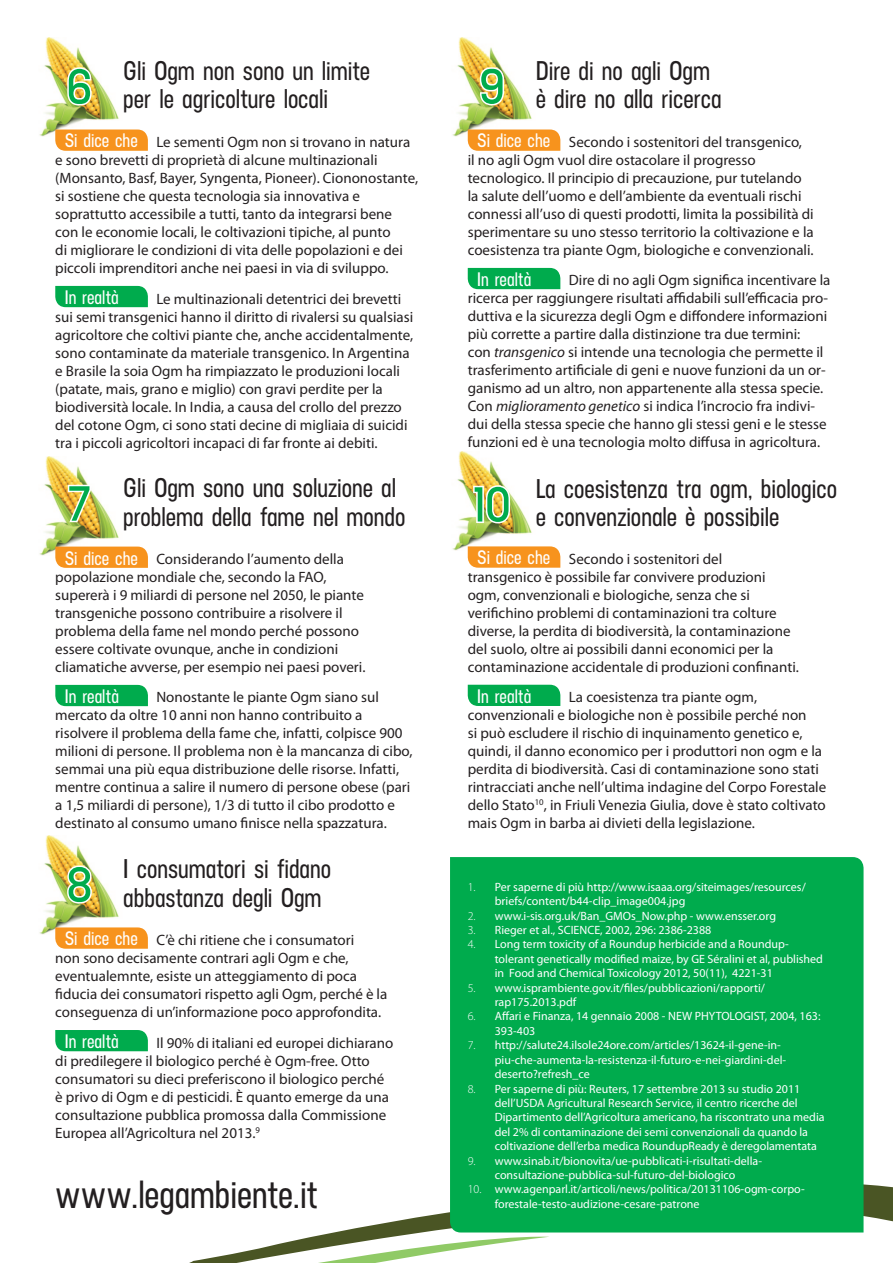
<style>
.page{position:relative;width:893px;height:1263px;background:#fff}
.page>*{position:absolute;margin:0;border:0;box-sizing:border-box;transform-origin:0 0}
.t1{font:600 51.9px "Neusa";color:#00ab4d}
.t2{font:600 39.15px "Neusa";color:#231f20}
.t3{font:600 27px "Neusa";color:#231f20}
.t4{font:600 19.5px "Neusa";color:#fff}
.t5{font:15px/18px "Myriad Pro";color:#231f20}
.Stile_di_paragrafo_1{font:12px/14.4px "Myriad Pro";color:#fff}
.s1{font-style:italic}
.s2{font-weight:300}
</style>
<div class="page">
<svg style="left:326px;top:1179px;width:567px;height:55px"></svg>
<svg style="left:189px;top:1234px;width:360px;height:29px"></svg>
<img style="left:452px;top:452px;width:80px;height:99px">
<img style="left:452px;top:37px;width:101px;height:99px">
<img style="left:39px;top:37px;width:102px;height:99px">
<img style="left:39px;top:456px;width:101px;height:100px">
<img style="left:39px;top:836px;width:80px;height:99px">
<div style="left:450px;top:857px;width:413px;height:375px;background:#00ab4d"></div>
<svg style="left:55px;top:130px;width:93px;height:21px;background:#f79624"></svg>
<div style="left:55px;top:286px;width:93px;height:21px;background:#00ab4d"></div>
<svg style="left:66px;top:66px;width:27px;height:41px"></svg>
<svg style="left:66px;top:483px;width:26px;height:41px"></svg>
<svg style="left:55px;top:547px;width:93px;height:21px;background:#f79624"></svg>
<div style="left:55px;top:685px;width:93px;height:21px;background:#00ab4d"></div>
<svg style="left:66px;top:864px;width:27px;height:41px"></svg>
<svg style="left:55px;top:927px;width:93px;height:22px;background:#f7992a"></svg>
<div style="left:55px;top:1030px;width:93px;height:21px;background:#00ab4d"></div>
<svg style="left:478px;top:66px;width:28px;height:41px"></svg>
<div style="left:468px;top:130px;width:92px;height:21px;background:#f7931d"></div>
<div style="left:468px;top:268px;width:92px;height:21px;background:#00ab4d"></div>
<svg style="left:472px;top:484px;width:40px;height:41px"></svg>
<svg style="left:468px;top:546px;width:92px;height:22px;background:#f79828"></svg>
<div style="left:468px;top:685px;width:92px;height:21px;background:#00ab4d"></div>
<p class="t1" style="left:67px;top:52px;width:26px">6</p>
<p class="t3" style="left:123px;top:53px;width:248px">Gli Ogm non sono un limite</p>
<p class="t3" style="left:123px;top:82px;width:206px">per le agricolture locali</p>
<p class="t4" style="left:65px;top:128px;width:74px">Si dice che</p>
<p class="t5" style="left:55px;top:133px;width:364px;text-indent:101px">Le sementi Ogm non si trovano in natura e sono brevetti di proprietà di alcune multinazionali (Monsanto, Basf, Bayer, Syngenta, Pioneer). Ciononostante, si sostiene che questa tecnologia sia innovativa e soprattutto accessibile a tutti, tanto da integrarsi bene con le economie locali, le coltivazioni tipiche, al punto<br>di migliorare le condizioni di vita delle popolazioni e dei piccoli imprenditori anche nei paesi in via di sviluppo.</p>
<p class="t4" style="left:65px;top:285px;width:56px">In realtà</p>
<p class="t5" style="left:55px;top:289px;width:359px;text-indent:101px">Le multinazionali detentrici dei brevetti sui semi transgenici hanno il diritto di rivalersi su qualsiasi agricoltore che coltivi piante che, anche accidentalmente, sono contaminate da materiale transgenico. In Argentina e Brasile la soia Ogm ha rimpiazzato le produzioni locali (patate, mais, grano e miglio) con gravi perdite per la biodiversità locale. In India, a causa del crollo del prezzo del cotone Ogm, ci sono stati decine di migliaia di suicidi tra i piccoli agricoltori incapaci di far fronte ai debiti.</p>
<p class="t3" style="left:123px;top:470px;width:274px">Gli Ogm sono una soluzione al</p>
<p class="t1" style="left:68px;top:469px;width:25px">7</p>
<p class="t3" style="left:123px;top:499px;width:284px">problema della fame nel mondo</p>
<p class="t5" style="left:55px;top:550px;width:312px;text-indent:101px">Considerando l’aumento della popolazione mondiale che, secondo la FAO, supererà i 9 miliardi di persone nel 2050, le piante transgeniche possono contribuire a risolvere il problema della fame nel mondo perché possono essere coltivate ovunque, anche in condizioni cliamatiche avverse, per esempio nei paesi poveri.</p>
<p class="t4" style="left:65px;top:545px;width:74px">Si dice che</p>
<p class="t4" style="left:65px;top:683px;width:56px">In realtà</p>
<p class="t5" style="left:55px;top:688px;width:359px;text-indent:101px">Nonostante le piante Ogm siano sul mercato da oltre 10 anni non hanno contribuito a risolvere il problema della fame che, infatti, colpisce 900 milioni di persone. Il problema non è la mancanza di cibo, semmai una più equa distribuzione delle risorse. Infatti, mentre continua a salire il numero di persone obese (pari a 1,5 miliardi di persone), 1/3 di tutto il cibo prodotto e destinato al consumo umano finisce nella spazzatura.</p>
<p class="t3" style="left:123px;top:851px;width:209px">I consumatori si fidano</p>
<p class="t1" style="left:67px;top:850px;width:26px">8</p>
<p class="t3" style="left:123px;top:880px;width:200px">abbastanza degli Ogm</p>
<p class="t5" style="left:55px;top:931px;width:334px;text-indent:101px">C’è chi ritiene che i consumatori<br>non sono decisamente contrari agli Ogm e che, eventualemnte, esiste un atteggiamento di poca fiducia dei consumatori rispetto agli Ogm, perché è la conseguenza di un’informazione poco approfondita.</p>
<p class="t4" style="left:65px;top:926px;width:74px">Si dice che</p>
<p class="t4" style="left:65px;top:1029px;width:56px">In realtà</p>
<p class="t5" style="left:55px;top:1033px;width:340px;text-indent:101px">Il 90% di italiani ed europei dichiarano di predilegere il biologico perché è Ogm-free. Otto consumatori su dieci preferiscono il biologico perché è privo di Ogm e di pesticidi. È quanto emerge da una consultazione pubblica promossa dalla Commissione Europea all’Agricoltura nel 2013.<sup>9</sup></p>
<p class="t2" style="left:55px;top:1169px;width:264px">www.legambiente.it</p>
<p class="t3" style="left:536px;top:53px;width:176px">Dire di no agli Ogm</p>
<p class="t1" style="left:480px;top:52px;width:26px">9</p>
<p class="t3" style="left:536px;top:82px;width:187px">è dire no alla ricerca</p>
<p class="t5" style="left:468px;top:133px;width:348px;text-indent:101px">Secondo i sostenitori del transgenico,<br>il no agli Ogm vuol dire ostacolare il progresso tecnologico. Il principio di precauzione, pur tutelando la salute dell’uomo e dell’ambiente da eventuali rischi connessi all’uso di questi prodotti, limita la possibilità di sperimentare su uno stesso territorio la coltivazione e la coesistenza tra piante Ogm, biologiche e convenzionali.</p>
<p class="t4" style="left:477px;top:128px;width:74px">Si dice che</p>
<p class="t4" style="left:477px;top:267px;width:56px">In realtà</p>
<p class="t5" style="left:468px;top:271px;width:364px;text-indent:101px">Dire di no agli Ogm significa incentivare la ricerca per raggiungere risultati affidabili sull’efficacia pro&shy;duttiva e la sicurezza degli Ogm e diffondere informazioni più corrette a partire dalla distinzione tra due termini:<br>con <span class="s1">transgenico</span> si intende una tecnologia che permette il trasferimento artificiale di geni e nuove funzioni da un or&shy;ganismo ad un altro, non appartenente alla stessa specie.<br>Con <span class="s1">miglioramento genetico</span> si indica l’incrocio fra indivi&shy;dui della stessa specie che hanno gli stessi geni e le stesse funzioni ed è una tecnologia molto diffusa in agricoltura.</p>
<p class="t3" style="left:536px;top:471px;width:303px">La coesistenza tra ogm, biologico</p>
<p class="t1" style="left:473px;top:470px;width:39px">10</p>
<p class="t3" style="left:536px;top:500px;width:245px">e convenzionale è possibile</p>
<p class="t5" style="left:468px;top:550px;width:333px;text-indent:101px">Secondo i sostenitori del transgenico è possibile far convivere produzioni ogm, convenzionali e biologiche, senza che si verifichino problemi di contaminazioni tra colture diverse, la perdita di biodiversità, la contaminazione del suolo, oltre ai possibili danni economici per la contaminazione accidentale di produzioni confinanti.</p>
<p class="t4" style="left:477px;top:545px;width:74px">Si dice che</p>
<p class="t4" style="left:477px;top:683px;width:56px">In realtà</p>
<p class="t5" style="left:468px;top:688px;width:360px;text-indent:101px">La coesistenza tra piante ogm, convenzionali e biologiche non è possibile perché non<br>si può escludere il rischio di inquinamento genetico e, quindi, il danno economico per i produttori non ogm e la perdita di biodiversità. Casi di contaminazione sono stati rintracciati anche nell’ultima indagine del Corpo Forestale dello Stato<sup>10</sup>, in Friuli Venezia Giulia, dove è stato coltivato mais Ogm in barba ai divieti della legislazione.</p>
<p class="Stile_di_paragrafo_1" style="left:495px;top:879px;width:312px;text-indent:-27px"><span class="s2">1.</span> Per saperne di più http://www.isaaa.org/siteimages/resources/ briefs/content/b44-clip_image004.jpg</p>
<p class="Stile_di_paragrafo_1" style="left:468px;top:908px;width:310px"><span class="s2">2.</span> www.i-sis.org.uk/Ban_GMOs_Now.php - www.ensser.org</p>
<p class="Stile_di_paragrafo_1" style="left:468px;top:923px;width:245px"><span class="s2">3.</span> Rieger et al., SCIENCE, 2002, 296: 2386-2388</p>
<p class="Stile_di_paragrafo_1" style="left:495px;top:937px;width:330px;text-indent:-27px"><span class="s2">4.</span> Long term toxicity of a Roundup herbicide and a Roundup&shy;tolerant genetically modified maize, by GE Séralini et al, published in Food and Chemical Toxicology 2012, 50(11), 4221-31</p>
<p class="Stile_di_paragrafo_1" style="left:495px;top:980px;width:272px;text-indent:-27px"><span class="s2">5.</span> www.isprambiente.gov.it/files/pubblicazioni/rapporti/ rap175.2013.pdf</p>
<p class="Stile_di_paragrafo_1" style="left:495px;top:1009px;width:327px;text-indent:-27px"><span class="s2">6.</span> Affari e Finanza, 14 gennaio 2008 - NEW PHYTOLOGIST, 2004, 163:<br>393-403</p>
<p class="Stile_di_paragrafo_1" style="left:495px;top:1038px;width:293px;text-indent:-27px"><span class="s2">7.</span> http://salute24.ilsole24ore.com/articles/13624-il-gene-in&shy;piu-che-aumenta-la-resistenza-il-futuro-e-nei-giardini-del&shy;deserto?refresh_ce</p>
<p class="Stile_di_paragrafo_1" style="left:495px;top:1081px;width:331px;text-indent:-27px"><span class="s2">8.</span> Per saperne di più: Reuters, 17 settembre 2013 su studio 2011 dell’USDA Agricultural Research Service, il centro ricerche del Dipartimento dell’Agricoltura americano, ha riscontrato una media del 2% di contaminazione dei semi convenzionali da quando la coltivazione dell’erba medica RoundupReady è deregolamentata</p>
<p class="Stile_di_paragrafo_1" style="left:468px;top:1153px;width:296px;text-align:center"><span class="s2">9.</span> www.sinab.it/bionovita/ue-pubblicati-i-risultati-della&shy;consultazione-pubblica-sul-futuro-del-biologico</p>
<p class="Stile_di_paragrafo_1" style="left:495px;top:1182px;width:311px;text-indent:-27px"><span class="s2">10.</span> www.agenparl.it/articoli/news/politica/20131106-ogm-corpo&shy;forestale-testo-audizione-cesare-patrone</p>
</div>
